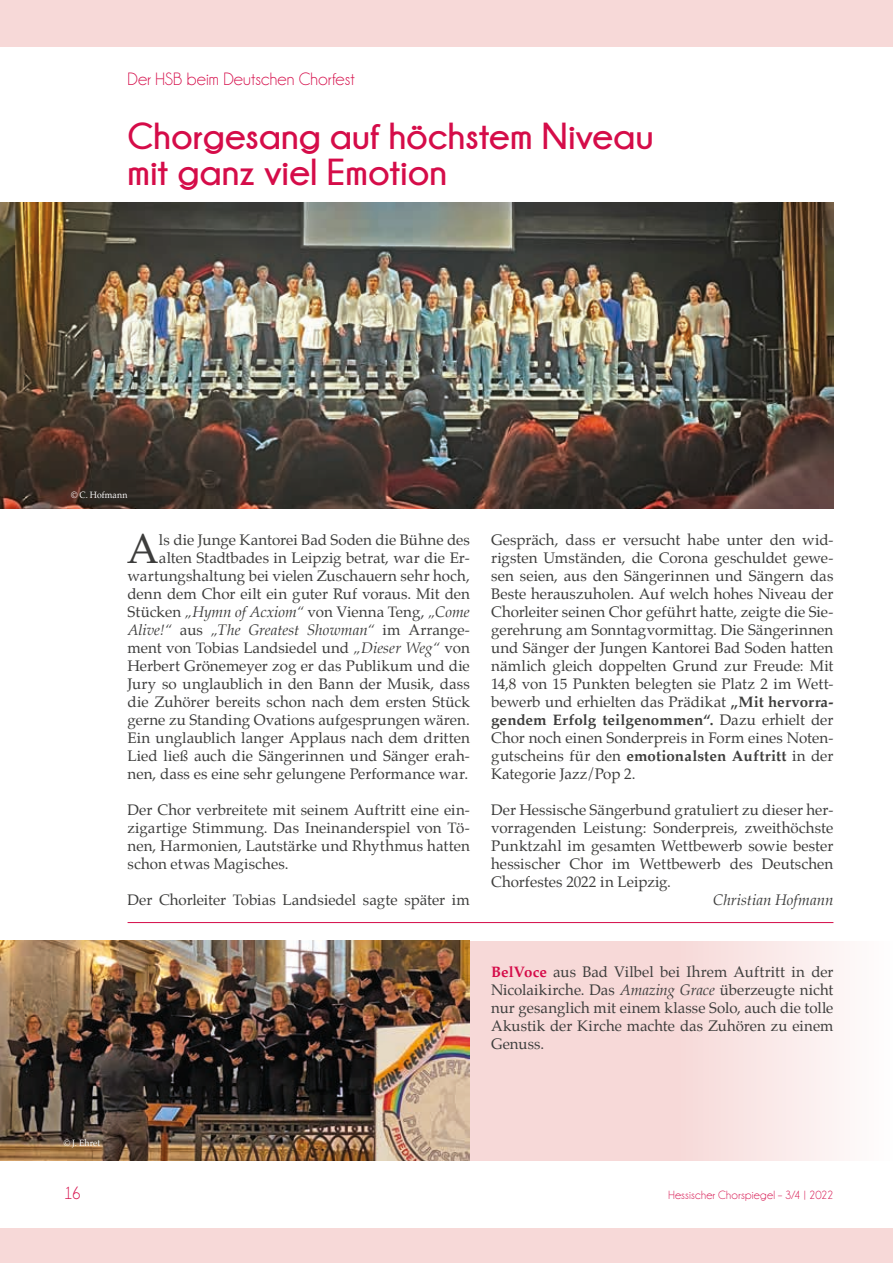
<style>
.page{position:relative;width:893px;height:1263px;background:#fff}
.page>*{position:absolute;margin:0;border:0;box-sizing:border-box;transform-origin:0 0}
.t1{font:40.8px "Palatino";color:#3d3d3c}
.t2{font:700 37.5px/36px "Champagne&Limousines";letter-spacing:.005em;color:#d50c49}
.t3{font:18px "Champagne&Limousines";letter-spacing:.005em;color:#d50c49}
.t4{font:15px/18px "Palatino";color:#3d3d3c;text-align:justify}
.t5{font:italic 15px "Palatino";color:#3d3d3c}
.t6{font:12px "Champagne&Limousines";letter-spacing:.02em;color:#d50c49}
.t7{font:9px "Palatino";letter-spacing:.015em;color:#fff;scale:.96 1}
.s1{font-style:italic}
.s2{font-weight:700}
.s3{font-weight:700;color:#d50c49}
</style>
<div class="page">
<div style="left:470px;top:941px;width:423px;height:220px;background:linear-gradient(to right,#f5d0ce,#fcf5f5)"></div>
<hr style="left:892px;top:959px;width:1px;height:304px;background:#f7d9d8">
<div style="left:0;top:0;width:893px;height:47px;background:#f7d9d8"></div>
<div style="left:0;top:1229px;width:893px;height:34px;background:#f7d9d8"></div>
<img style="left:0;top:203px;width:833px;height:306px">
<img style="left:0;top:941px;width:470px;height:220px">
<hr style="left:128px;top:922px;width:705px;height:1px;background:#d50c49">
<p class="t3" style="left:128px;top:70px;width:229px">Der HSB beim Deutschen Chorfest</p>
<h2 class="t2" style="left:128px;top:117px;width:527px">Chorgesang auf höchstem Niveau mit ganz viel Emotion</h2>
<p class="t7" style="left:71px;top:488px;width:60px">© C. Hofmann</p>
<p class="t4" style="left:128px;top:531px;width:344px;text-align:right">ls die Junge Kantorei Bad Soden die Bühne des alten Stadtbades in Leipzig betrat, war die Er&shy;wartungshaltung bei vielen Zuschauern sehr hoch, denn dem Chor eilt ein guter Ruf voraus. Mit den Stücken <span class="s1">„Hymn of Acxiom“</span> von Vienna Teng, <span class="s1">„Come Alive!“</span> aus <span class="s1">„The Greatest Showman“</span> im Arrange&shy;ment von Tobias Landsiedel und <span class="s1">„Dieser Weg“</span> von Herbert Grönemeyer zog er das Publikum und die Jury so unglaublich in den Bann der Musik, dass die Zuhörer bereits schon nach dem ersten Stück gerne zu Standing Ovations aufgesprungen wären.<br>Ein unglaublich langer Applaus nach dem dritten Lied ließ auch die Sängerinnen und Sänger erah&shy;nen, dass es eine sehr gelungene Performance war.</p>
<p class="t4" style="left:128px;top:801px;width:344px">Der Chor verbreitete mit seinem Auftritt eine ein&shy;zigartige Stimmung. Das Ineinanderspiel von Tö&shy;nen, Harmonien, Lautstärke und Rhythmus hatten schon etwas Magisches.</p>
<p class="t4" style="left:128px;top:891px;width:344px">Der Chorleiter Tobias Landsiedel sagte später im</p>
<h1 class="t1" style="left:127px;top:515px;width:34px">A</h1>
<p class="t4" style="left:491px;top:531px;width:344px">Gespräch, dass er versucht habe unter den wid&shy;rigsten Umständen, die Corona geschuldet gewe&shy;sen seien, aus den Sängerinnen und Sängern das Beste herauszuholen. Auf welch hohes Niveau der Chorleiter seinen Chor geführt hatte, zeigte die Sie&shy;gerehrung am Sonntagvormittag. Die Sängerinnen und Sänger der Jungen Kantorei Bad Soden hatten nämlich gleich doppelten Grund zur Freude: Mit 14,8 von 15 Punkten belegten sie Platz 2 im Wett&shy;bewerb und erhielten das Prädikat <span class="s2">„Mit hervorra&shy;gendem Erfolg teilgenommen“.</span> Dazu erhielt der Chor noch einen Sonderpreis in Form eines Noten&shy;gutscheins für den <span class="s2">emotionalsten Auftritt</span> in der Kategorie Jazz/Pop 2.</p>
<p class="t4" style="left:491px;top:801px;width:344px">Der Hessische Sängerbund gratuliert zu dieser her&shy;vorragenden Leistung: Sonderpreis, zweithöchste Punktzahl im gesamten Wettbewerb sowie bester hessischer Chor im Wettbewerb des Deutschen Chorfestes 2022 in Leipzig.</p>
<p class="t5" style="left:713px;top:887px;width:122px">Christian Hofmann</p>
<p class="t4" style="left:491px;top:963px;width:344px"><span class="s3">BelVoce</span> aus Bad Vilbel bei Ihrem Auftritt in der Nicolaikirche. Das <span class="s1">Amazing Grace</span> überzeugte nicht nur gesanglich mit einem klasse Solo, auch die tolle Akustik der Kirche machte das Zuhören zu einem Genuss.</p>
<p class="t7" style="left:64px;top:1136px;width:40px">© J. Ehret</p>
<p class="t3" style="left:64px;top:1184px;width:19px">16</p>
<p class="t6" style="left:668px;top:1189px;width:167px">Hessischer Chorspiegel – 3/4 | 2022</p>
</div>
